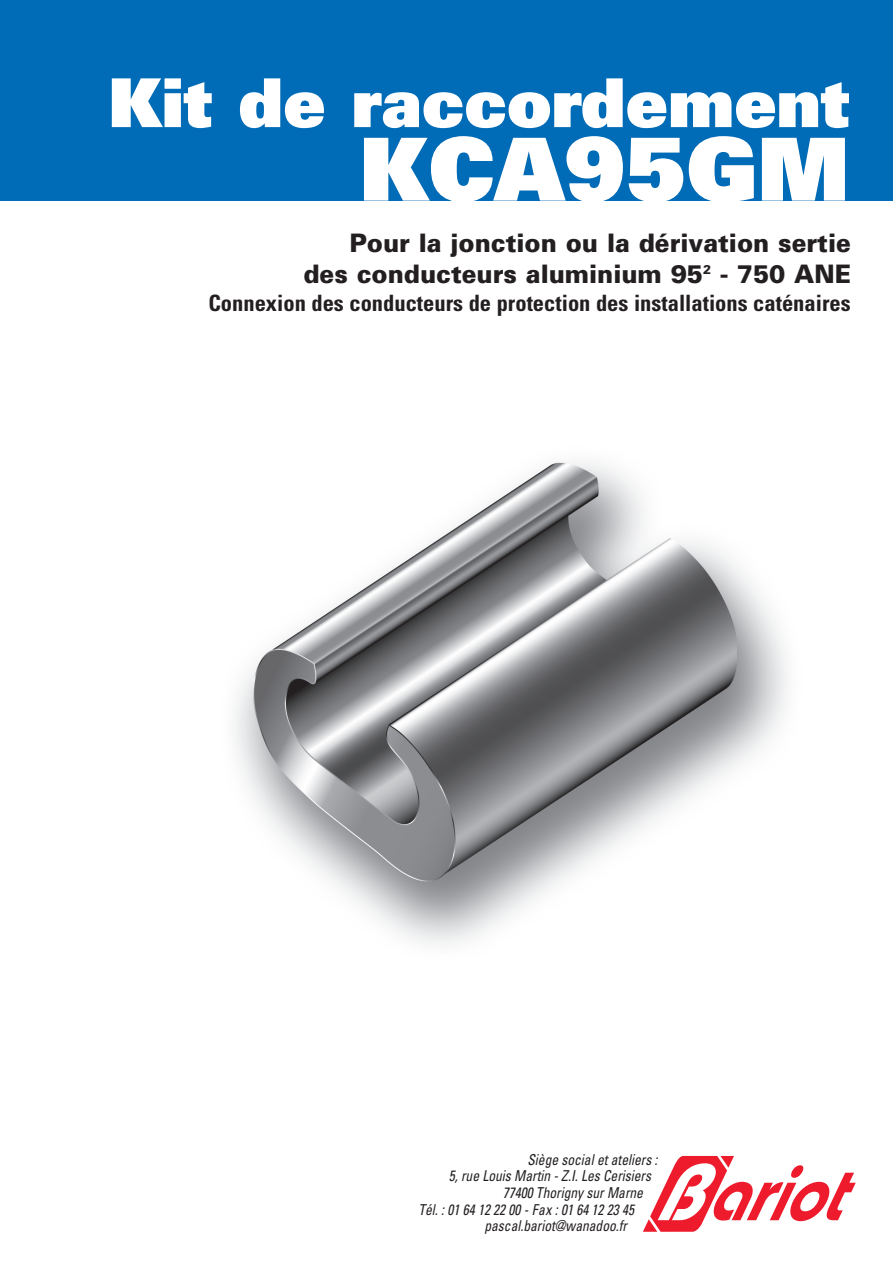
<style>
.page{position:relative;width:893px;height:1263px;background:#fff}
.page>*{position:absolute;margin:0;border:0;box-sizing:border-box;transform-origin:0 0}
.t1{font:900 87px "Univers";color:#fff}
.t2{font:900 67.5px "Univers";color:#fff}
.t3{font:900 25.5px/30.6px "Univers";color:#231f20;text-align:right;scale:.95 1}
.t4{font:700 condensed 22.5px "Univers";color:#231f20}
.t5{font:italic condensed 15px "Univers";color:#231f20;scale:.9 1}
</style>
<div class="page">
<div style="left:0;top:0;width:892px;height:201px;background:#006bb6"></div>
<svg style="left:643px;top:1156px;width:212px;height:76px"></svg>
<img style="left:235px;top:462px;width:552px;height:482px">
<h2 class="t2" style="left:108px;top:77px;width:742px">Kit de raccordement</h2>
<h1 class="t1" style="left:359px;top:136px;width:491px">KCA95GM</h1>
<h3 class="t3" style="left:303px;top:230px;width:577px">Pour la jonction ou la dérivation sertie des conducteurs aluminium 95<sup>2</sup> - 750 ANE</h3>
<h3 class="t4" style="left:208px;top:295px;width:644px">Connexion des conducteurs de protection des installations caténaires</h3>
<p class="t5" style="left:527px;top:1154px;width:146px">Siège social et ateliers :</p>
<p class="t5" style="left:449px;top:1170px;width:226px">5, rue Louis Martin - Z.I. Les Cerisiers</p>
<p class="t5" style="left:502px;top:1187px;width:157px">77400 Thorigny sur Marne</p>
<p class="t5" style="left:418px;top:1203px;width:241px">Tél. : 01 64 12 22 00 - Fax : 01 64 12 23 45</p>
<p class="t5" style="left:484px;top:1220px;width:160px">pascal.bariot@wanadoo.fr</p>
</div>
